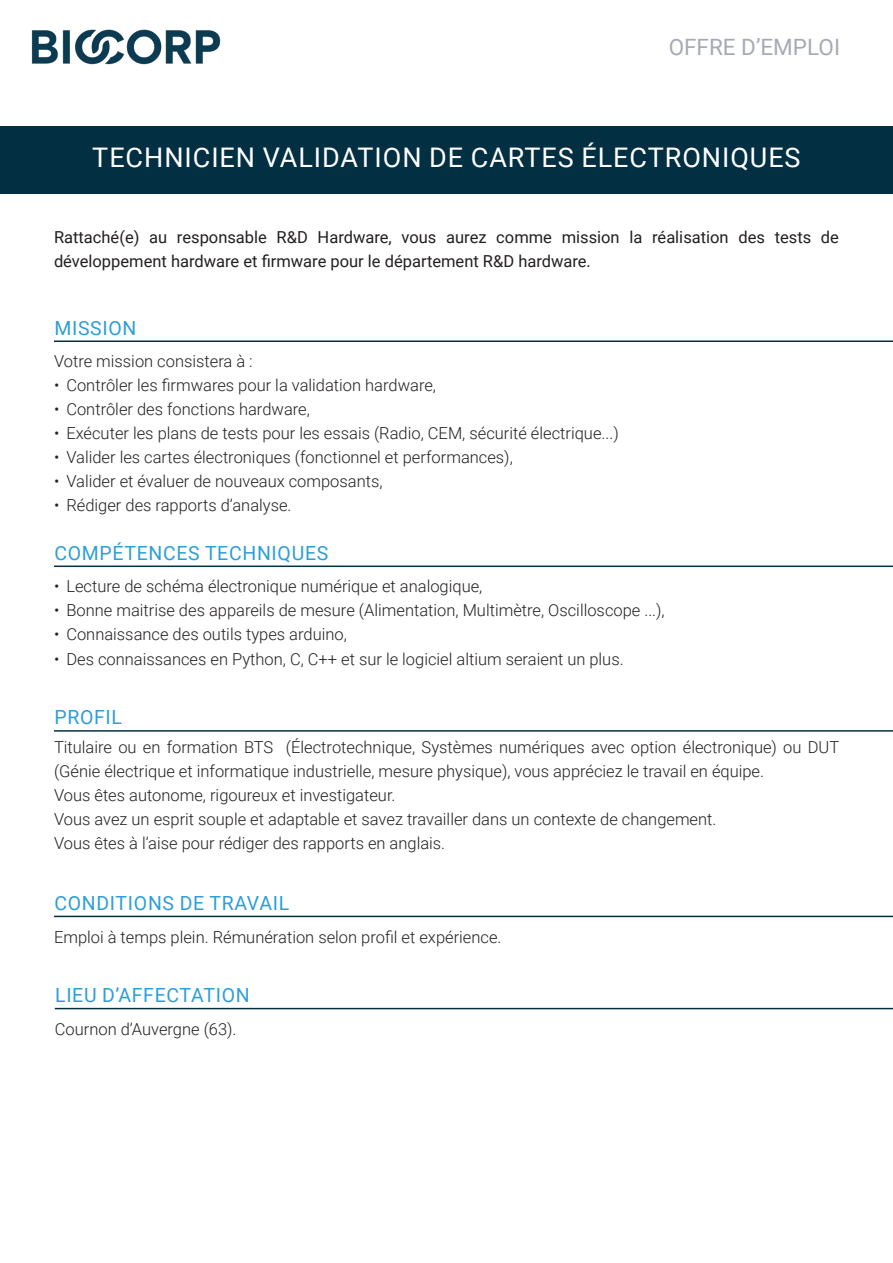
<style>
.page{position:relative;width:893px;height:1263px;background:#fff}
.page>*{position:absolute;margin:0;border:0;box-sizing:border-box;transform-origin:0 0}
.t1{font:27px "Roboto";letter-spacing:.035em;color:#fff}
.t2{font:22.5px "Roboto";color:#a5aab4}
.t3{font:19.5px "Roboto";letter-spacing:.035em;color:#2d9ed8}
.t4{font:300 16.5px/24px "Roboto";color:#231f20}
.t5{font:16.5px/24px "Roboto";color:#231f20}
</style>
<div class="page">
<div style="left:0;top:126px;width:893px;height:68px;background:#032f42"></div>
<img style="left:31px;top:29px;width:190px;height:36px">
<hr style="left:54px;top:340px;width:839px;height:2px;background:#032f42">
<hr style="left:54px;top:730px;width:839px;height:2px;background:#032f42">
<hr style="left:55px;top:1008px;width:838px;height:1px;background:#032f42">
<hr style="left:54px;top:565px;width:839px;height:2px;background:#032f42">
<hr style="left:54px;top:916px;width:839px;height:1px;background:#032f42">
<p class="t2" style="left:669px;top:31px;width:173px">OFFRE D’EMPLOI</p>
<p class="t1" style="left:92px;top:138px;width:710px">TECHNICIEN VALIDATION DE CARTES ÉLECTRONIQUES</p>
<p class="t5" style="left:54px;top:224px;width:786px">Rattaché(e) au responsable R&amp;D Hardware, vous aurez comme mission la réalisation des tests de développement hardware et firmware pour le département R&amp;D hardware.</p>
<p class="t3" style="left:54px;top:314px;width:84px">MISSION</p>
<p class="t4" style="left:54px;top:349px;width:200px">Votre mission consistera à :</p>
<p class="t4" style="left:54px;top:373px;width:384px">• Contrôler les firmwares pour la validation hardware,</p>
<p class="t4" style="left:54px;top:397px;width:257px">• Contrôler des fonctions hardware,</p>
<p class="t4" style="left:54px;top:421px;width:566px">• Exécuter les plans de tests pour les essais (Radio, CEM, sécurité électrique...)</p>
<p class="t4" style="left:54px;top:445px;width:460px">• Valider les cartes électroniques (fonctionnel et performances),</p>
<p class="t4" style="left:54px;top:469px;width:330px">• Valider et évaluer de nouveaux composants,</p>
<p class="t4" style="left:54px;top:493px;width:239px">• Rédiger des rapports d’analyse.</p>
<p class="t3" style="left:54px;top:539px;width:276px">COMPÉTENCES TECHNIQUES</p>
<p class="t4" style="left:54px;top:574px;width:430px">• Lecture de schéma électronique numérique et analogique,</p>
<p class="t4" style="left:54px;top:598px;width:612px">• Bonne maitrise des appareils de mesure (Alimentation, Multimètre, Oscilloscope ...),</p>
<p class="t4" style="left:54px;top:622px;width:294px">• Connaissance des outils types arduino,</p>
<p class="t4" style="left:54px;top:646px;width:571px">• Des connaissances en Python, C, C++ et sur le logiciel altium seraient un plus.</p>
<p class="t3" style="left:54px;top:704px;width:69px">PROFIL</p>
<p class="t4" style="left:54px;top:735px;width:787px">Titulaire ou en formation BTS (Électrotechnique, Systèmes numériques avec option électronique) ou DUT (Génie électrique et informatique industrielle, mesure physique), vous appréciez le travail en équipe.</p>
<p class="t4" style="left:54px;top:783px;width:343px">Vous êtes autonome, rigoureux et investigateur.</p>
<p class="t4" style="left:54px;top:807px;width:664px">Vous avez un esprit souple et adaptable et savez travailler dans un contexte de changement.</p>
<p class="t4" style="left:54px;top:831px;width:393px">Vous êtes à l’aise pour rédiger des rapports en anglais.</p>
<p class="t3" style="left:54px;top:889px;width:236px">CONDITIONS DE TRAVAIL</p>
<p class="t4" style="left:54px;top:924px;width:449px">Emploi à temps plein. Rémunération selon profil et expérience.</p>
<p class="t3" style="left:55px;top:981px;width:196px">LIEU D’AFFECTATION</p>
<p class="t4" style="left:55px;top:1016px;width:183px">Cournon d’Auvergne (63).</p>
</div>
